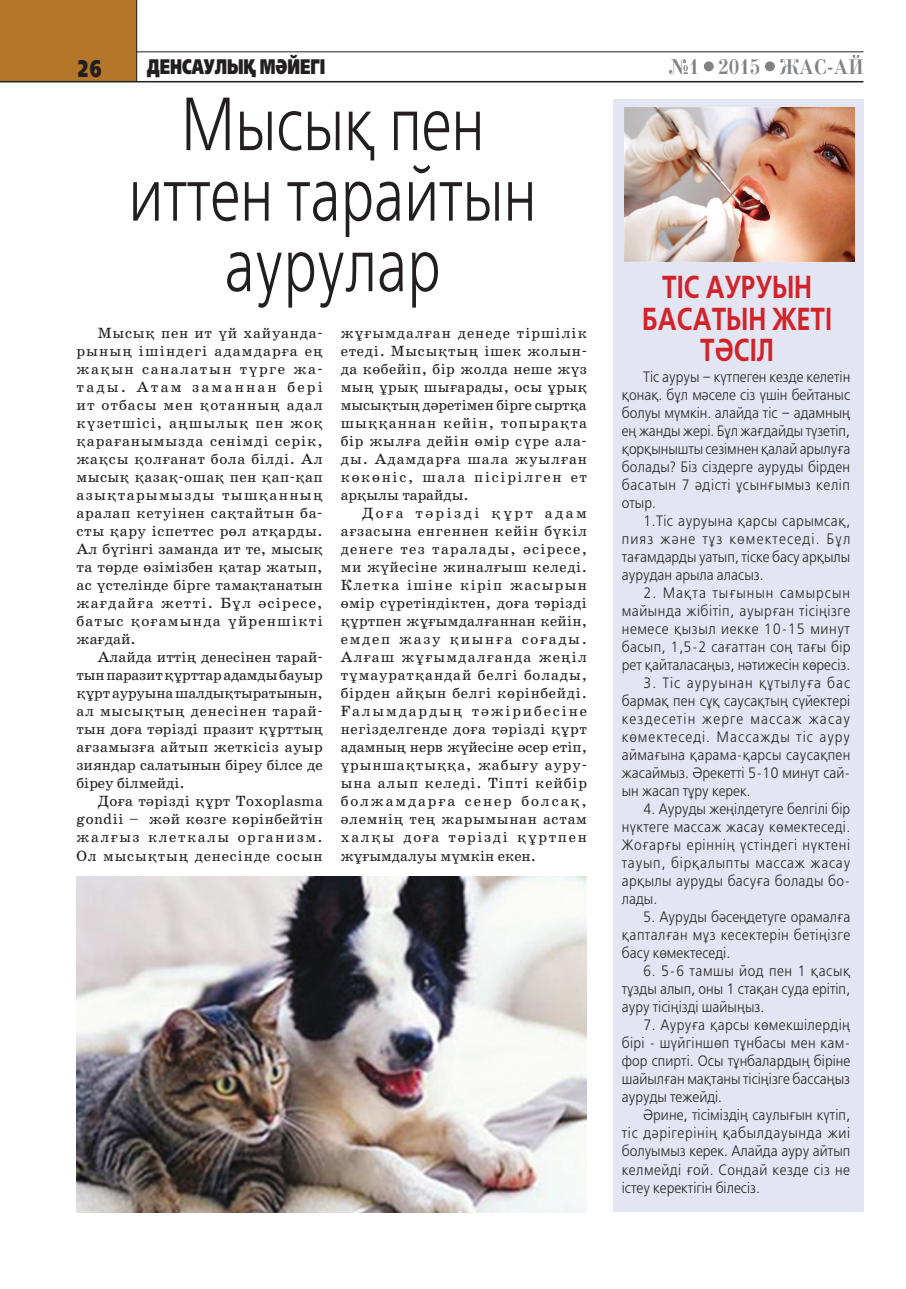
<style>
.page{position:relative;width:906px;height:1289px;background:#fff}
.page>*{position:absolute;margin:0;border:0;box-sizing:border-box;transform-origin:0 0}
.t1{font:75px/70.5px "DS Free Set";color:#231f20;text-align:center;scale:.78 1}
.t2{font:700 31.65px "DS Free Set";color:#d1232a;scale:.8 1}
.t3{font:900 24px "DS Free Set";color:#231f20;scale:.7 1}
.t4{font:900 21px "DS Free Set";color:#231f20;scale:.7 1}
.t5{font:700 21px "DS New Standard";color:#808285;scale:.9 1}
.t6{font:15px/18px "DS School";letter-spacing:.055em;color:#231f20;text-align:justify}
.t7{font:15px/18px "DS Free Set";color:#231f20;text-align:justify;scale:.9 1}
</style>
<div class="page">
<div style="left:0;top:0;width:137px;height:82px;background:#b47628"></div>
<hr style="left:0;top:81px;width:863px;height:1px;background:#231f20">
<hr style="left:136px;top:52px;width:727px;height:1px;background:#231f20">
<hr style="left:136px;top:0;width:1px;height:81px;background:#231f20">
<div style="left:704px;top:61px;width:9px;height:10px;background:#808285;border-radius:50%"></div>
<div style="left:765px;top:61px;width:10px;height:10px;background:#808285;border-radius:50%"></div>
<div style="left:613px;top:100px;width:250px;height:1111px;background:#e3e5f2"></div>
<img style="left:77px;top:876px;width:510px;height:336px">
<img style="left:624px;top:107px;width:231px;height:154px">
<h3 class="t3" style="left:77px;top:54px;width:37px">26</h3>
<h3 class="t4" style="left:147px;top:53px;width:257px">денсаулық мәйегі</h3>
<h3 class="t5" style="left:668px;top:55px;width:218px">№1 2015 ЖАС-АЙ</h3>
<h1 class="t1" style="left:129px;top:91px;width:524px">Мысық пен иттен тарайтын аурулар</h1>
<h2 class="t2" style="left:662px;top:268px;width:78px">ТІС АУРУЫН</h2>
<h2 class="t2" style="left:642px;top:300px;width:23px">БАСАТЫН</h2>
<h2 class="t2" style="left:772px;top:300px;width:46px">ЖЕТІ</h2>
<h2 class="t2" style="left:700px;top:332px;width:19px">ТӘСІЛ</h2>
<p class="t6" style="left:77px;top:324px;width:248px;text-align:left;text-indent:21px">Мысық пен ит үй хайуанда&shy;рының ішіндегі адамдарға ең жақын саналатын түрге жа&shy;тады. Атам заманнан бері ит отбасы мен қотанның адал күзетшісі, аңшылық пен жоқ қарағанымызда сенімді серік, жақсы қолғанат бола білді. Ал мысық қазақ-ошақ пен қап-қап азықтарымызды тышқанның аралап кетуінен сақтайтын ба&shy;сты қару іспеттес рөл атқарды.<br>Ал бүгінгі заманда ит те, мысық та төрде өзімізбен қатар жатып, ас үстелінде бірге тамақтанатын жағдайға жетті. Бұл әсіресе, батыс қоғамында үйреншікті жағдай.</p>
<p class="t6" style="left:77px;top:648px;width:248px;text-indent:21px">Алайда иттің денесінен тарай&shy;тын паразит құрттар адамды бауыр құрт ауруына шалдықтыратынын, ал мысықтың денесінен тарай&shy;тын доға тәрізді празит құрттың ағзамызға айтып жеткісіз ауыр зияндар салатынын біреу білсе де біреу білмейді.</p>
<p class="t6" style="left:77px;top:792px;width:248px;text-indent:21px">Доға тәрізді құрт Toxoplasma gondii – жәй көзге көрінбейтін жалғыз клеткалы организм.<br>Ол мысықтың денесінде сосын</p>
<p class="t6" style="left:341px;top:324px;width:248px">жұғымдалған денеде тіршілік етеді. Мысықтың ішек жолын&shy;да көбейіп, бір жолда неше жүз мың ұрық шығарады, осы ұрық мысықтың дәретімен бірге сыртқа шыққаннан кейін, топырақта бір жылға дейін өмір сүре ала&shy;ды. Адамдарға шала жуылған көкөніс, шала пісірілген ет арқылы тарайды.</p>
<p class="t6" style="left:341px;top:504px;width:248px;text-indent:21px">Доға тәрізді құрт адам ағзасына енгеннен кейін бүкіл денеге тез таралады, әсіресе, ми жүйесіне жиналғыш келеді.<br>Клетка ішіне кіріп жасырын өмір сүретіндіктен, доға тәрізді құртпен жұғымдалғаннан кейін, емдеп жазу қиынға соғады.<br>Алғаш жұғымдалғанда жеңіл тұмауратқандай белгі болады, бірден айқын белгі көрінбейді.<br>Ғалымдардың тәжірибесіне негізделгенде доға тәрізді құрт адамның нерв жүйесіне әсер етіп, ұрыншақтыққа, жабығу ауру&shy;ына алып келеді. Тіпті кейбір болжамдарға сенер болсақ, әлемнің тең жарымынан астам халқы доға тәрізді құртпен жұғымдалуы мүмкін екен.</p>
<p class="t7" style="left:622px;top:368px;width:255px;text-indent:21px">Тіс ауруы – күтпеген кезде келетін қонақ. бұл мәселе сіз үшін бейтаныс болуы мүмкін. алайда тіс – адамның ең жанды жері. Бұл жағдайды түзетіп, қорқынышты сезімнен қалай арылуға болады? Біз сіздерге ауруды бірден басатын 7 әдісті ұсынғымыз келіп отыр.</p>
<p class="t7" style="left:622px;top:512px;width:255px;text-indent:21px">1.Тіс ауруына қарсы сарымсақ, пияз және тұз көмектеседі. Бұл тағамдарды уатып, тіске басу арқылы аурудан арыла аласыз.</p>
<p class="t7" style="left:622px;top:584px;width:255px;text-indent:21px">2. Мақта тығынын самырсын майында жібітіп, ауырған тісіңізге немесе қызыл иекке 10-15 минут басып, 1,5-2 сағаттан соң тағы бір рет қайталасаңыз, нәтижесін көресіз.</p>
<p class="t7" style="left:622px;top:674px;width:255px;text-indent:21px">3. Тіс ауруынан құтылуға бас бармақ пен сұқ саусақтың сүйектері кездесетін жерге массаж жасау көмектеседі. Массажды тіс ауру аймағына қарама-қарсы саусақпен жасаймыз. Әрекетті 5-10 минут сай&shy;ын жасап тұру керек.</p>
<p class="t7" style="left:622px;top:800px;width:255px;text-indent:21px">4. Ауруды жеңілдетуге белгілі бір нүктеге массаж жасау көмектеседі.<br>Жоғарғы еріннің үстіндегі нүктені тауып, бірқалыпты массаж жасау арқылы ауруды басуға болады бо&shy;лады.</p>
<p class="t7" style="left:622px;top:908px;width:255px;text-indent:21px">5. Ауруды бәсеңдетуге орамалға қапталған мұз кесектерін бетіңізге басу көмектеседі.</p>
<p class="t7" style="left:622px;top:962px;width:255px;text-indent:21px">6. 5-6 тамшы йод пен 1 қасық тұзды алып, оны 1 стақан суда ерітіп, ауру тісіңізді шайыңыз.</p>
<p class="t7" style="left:622px;top:1016px;width:255px;text-indent:21px">7. Ауруға қарсы көмекшілердің бірі - шүйгіншөп тұнбасы мен кам&shy;фор спирті. Осы тұнбалардың біріне шайылған мақтаны тісіңізге бассаңыз ауруды тежейді.</p>
<p class="t7" style="left:622px;top:1106px;width:255px;text-indent:21px">Әрине, тісіміздің саулығын күтіп, тіс дәрігерінің қабылдауында жиі болуымыз керек. Алайда ауру айтып келмейді ғой. Сондай кезде сіз не істеу керектігін білесіз.</p>
</div>
